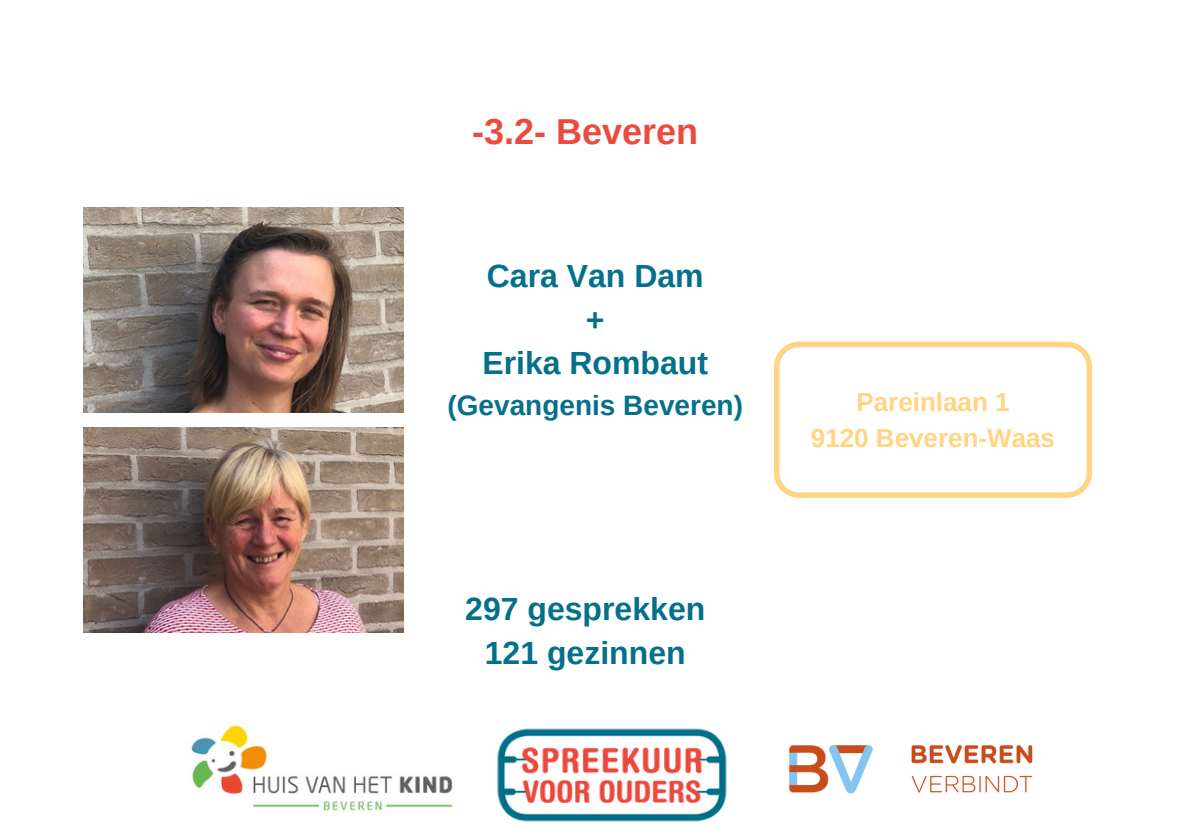
<style>
.page{position:relative;width:1191px;height:839px;background:#fff}
.page>*{position:absolute;margin:0;border:0;box-sizing:border-box;transform-origin:0 0}
.t1{font:700 36px "Arimo";color:#eb4b3e}
.t2{font:700 32px/43.6px "Arimo";color:#05708b;text-align:center}
.t3{font:700 28px "Arimo";color:#05708b}
.t4{font:700 26px "Arimo";color:#ffd483}
</style>
<div class="page">
<img style="left:497px;top:728px;width:230px;height:94px">
<img style="left:788px;top:745px;width:245px;height:49px">
<img style="left:189px;top:723px;width:264px;height:92px">
<svg style="left:774px;top:342px;width:318px;height:156px"></svg>
<img style="left:84px;top:207px;width:319px;height:206px">
<img style="left:84px;top:427px;width:319px;height:205px">
<p class="t1" style="left:472px;top:111px;width:227px">-3.2- Beveren</p>
<p class="t2" style="left:487px;top:254px;width:218px">Cara Van Dam</p>
<h2 class="t2" style="left:586px;top:297px;width:20px">+</h2>
<p class="t2" style="left:482px;top:341px;width:227px">Erika Rombaut</p>
<p class="t3" style="left:448px;top:389px;width:297px">(Gevangenis Beveren)</p>
<p class="t2" style="left:465px;top:587px;width:242px">297 gesprekken<br>121 gezinnen</p>
<p class="t4" style="left:856px;top:387px;width:155px">Pareinlaan 1</p>
<p class="t4" style="left:811px;top:423px;width:246px">9120 Beveren-Waas</p>
</div>
